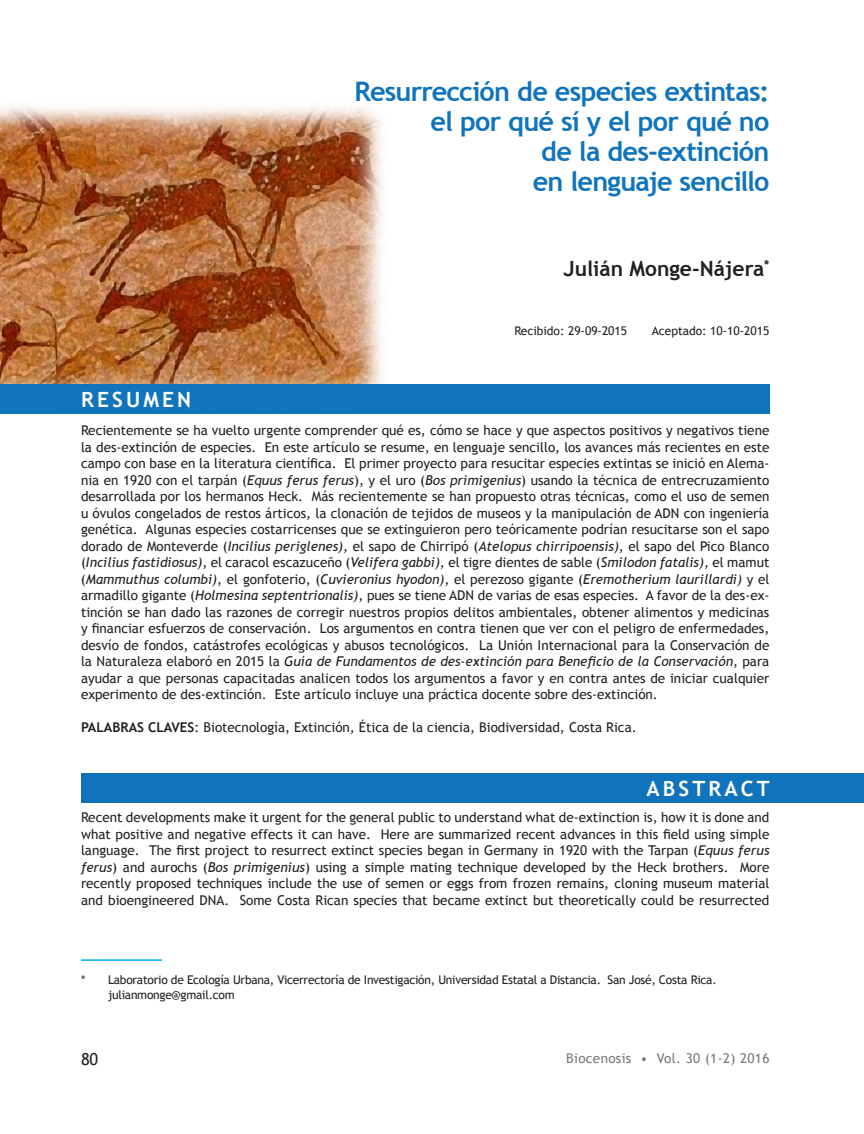
<style>
.page{position:relative;width:864px;height:1134px;background:#fff}
.page>*{position:absolute;margin:0;border:0;box-sizing:border-box;transform-origin:0 0}
._01-Titulo_ARTICULO{font:700 27px "Trebuchet MS";letter-spacing:-.025em;color:#1074bc}
._02-Autores{font:700 21px "Trebuchet MS";color:#231f20}
._04A-Título_Resumen{font:700 21px "Trebuchet MS";letter-spacing:.15em;color:#fff}
.t1{font:16.5px "Trebuchet MS";color:#231f20}
._04-Resumen_y_palabr{font:13.5px/16.5px "Trebuchet MS";color:#231f20;text-align:justify}
._05-Abstract_and_Key{font:13.5px/16.5px "Trebuchet MS";color:#231f20;text-align:justify}
.t2{font:13.5px "Trebuchet MS";letter-spacing:.025em;color:#76787b}
._06-Pie_de_página{font:12px/15px "Trebuchet MS";letter-spacing:-.02em;color:#231f20}
._03-FECHAS_RECIBIDO{font:12px "Trebuchet MS";color:#231f20}
.s1{font-style:italic}
.s2{font-weight:700}
</style>
<div class="page">
<img style="left:0;top:106px;width:383px;height:278px">
<div style="left:0;top:384px;width:770px;height:30px;background:#1074bc"></div>
<div style="left:81px;top:773px;width:783px;height:30px;background:#1074bc"></div>
<hr style="left:81px;top:959px;width:81px;height:2px;background:#00aeef">
<p class="_01-Titulo_ARTICULO" style="left:355px;top:74px;width:416px">Resurrección de especies extintas:</p>
<p class="_01-Titulo_ARTICULO" style="left:431px;top:104px;width:340px">el por qué sí y el por qué no</p>
<p class="_01-Titulo_ARTICULO" style="left:541px;top:134px;width:230px">de la des-extinción</p>
<p class="_01-Titulo_ARTICULO" style="left:533px;top:164px;width:238px">en lenguaje sencillo</p>
<p class="_02-Autores" style="left:564px;top:255px;width:207px">Julián Monge-Nájera<sup>*</sup></p>
<p class="_04A-Título_Resumen" style="left:81px;top:386px;width:112px">RESUMEN</p>
<p class="_03-FECHAS_RECIBIDO" style="left:514px;top:323px;width:114px">Recibido: 29-09-2015</p>
<p class="_03-FECHAS_RECIBIDO" style="left:652px;top:323px;width:119px">Aceptado: 10-10-2015</p>
<p class="_04-Resumen_y_palabr" style="left:81px;top:422px;width:690px">Recientemente se ha vuelto urgente comprender qué es, cómo se hace y que aspectos positivos y negativos tiene la des-extinción de especies. En este artículo se resume, en lenguaje sencillo, los avances más recientes en este campo con base en la literatura científica. El primer proyecto para resucitar especies extintas se inició en Alema&shy;nia en 1920 con el tarpán (<span class="s1">Equus ferus ferus</span>), y el uro (<span class="s1">Bos primigenius</span>) usando la técnica de entrecruzamiento desarrollada por los hermanos Heck. Más recientemente se han propuesto otras técnicas, como el uso de semen u óvulos congelados de restos árticos, la clonación de tejidos de museos y la manipulación de ADN con ingeniería genética. Algunas especies costarricenses que se extinguieron pero teóricamente podrían resucitarse son el sapo dorado de Monteverde (<span class="s1">Incilius periglenes)</span>, el sapo de Chirripó (<span class="s1">Atelopus chirripoensis)</span>, el sapo del Pico Blanco (<span class="s1">Incilius fastidiosus)</span>, el caracol escazuceño (<span class="s1">Velifera gabbi)</span>, el tigre dientes de sable (<span class="s1">Smilodon fatalis)</span>, el mamut (<span class="s1">Mammuthus columbi)</span>, el gonfoterio, (<span class="s1">Cuvieronius hyodon)</span>, el perezoso gigante (<span class="s1">Eremotherium laurillardi)</span> y el armadillo gigante (<span class="s1">Holmesina septentrionalis)</span>, pues se tiene ADN de varias de esas especies. A favor de la des-ex&shy;tinción se han dado las razones de corregir nuestros propios delitos ambientales, obtener alimentos y medicinas y financiar esfuerzos de conservación. Los argumentos en contra tienen que ver con el peligro de enfermedades, desvío de fondos, catástrofes ecológicas y abusos tecnológicos. La Unión Internacional para la Conservación de la Naturaleza elaboró en 2015 la <span class="s1">Guía de Fundamentos de des-extinción para Beneficio de la Conservación</span>, para ayudar a que personas capacitadas analicen todos los argumentos a favor y en contra antes de iniciar cualquier experimento de des-extinción. Este artículo incluye una práctica docente sobre des-extinción.</p>
<p class="_04-Resumen_y_palabr" style="left:81px;top:719px;width:557px"><span class="s2">PALABRAS CLAVES</span>: Biotecnología, Extinción, Ética de la ciencia, Biodiversidad, Costa Rica.</p>
<p class="_04A-Título_Resumen" style="left:647px;top:775px;width:125px">ABSTRACT</p>
<p class="_05-Abstract_and_Key" style="left:81px;top:809px;width:690px">Recent developments make it urgent for the general public to understand what de-extinction is, how it is done and what positive and negative effects it can have. Here are summarized recent advances in this field using simple language. The first project to resurrect extinct species began in Germany in 1920 with the Tarpan (<span class="s1">Equus ferus ferus</span>) and aurochs (<span class="s1">Bos primigenius</span>) using a simple mating technique developed by the Heck brothers. More recently proposed techniques include the use of semen or eggs from frozen remains, cloning museum material and bioengineered DNA. Some Costa Rican species that became extinct but theoretically could be resurrected</p>
<p class="_06-Pie_de_página" style="left:108px;top:972px;width:610px;text-indent:-27px">* Laboratorio de Ecología Urbana, Vicerrectoría de Investigación, Universidad Estatal a Distancia. San José, Costa Rica. julianmonge@gmail.com</p>
<p class="t1" style="left:81px;top:1049px;width:19px">80</p>
<p class="t2" style="left:566px;top:1050px;width:205px">Biocenosis • Vol. 30 (1-2) 2016</p>
</div>
